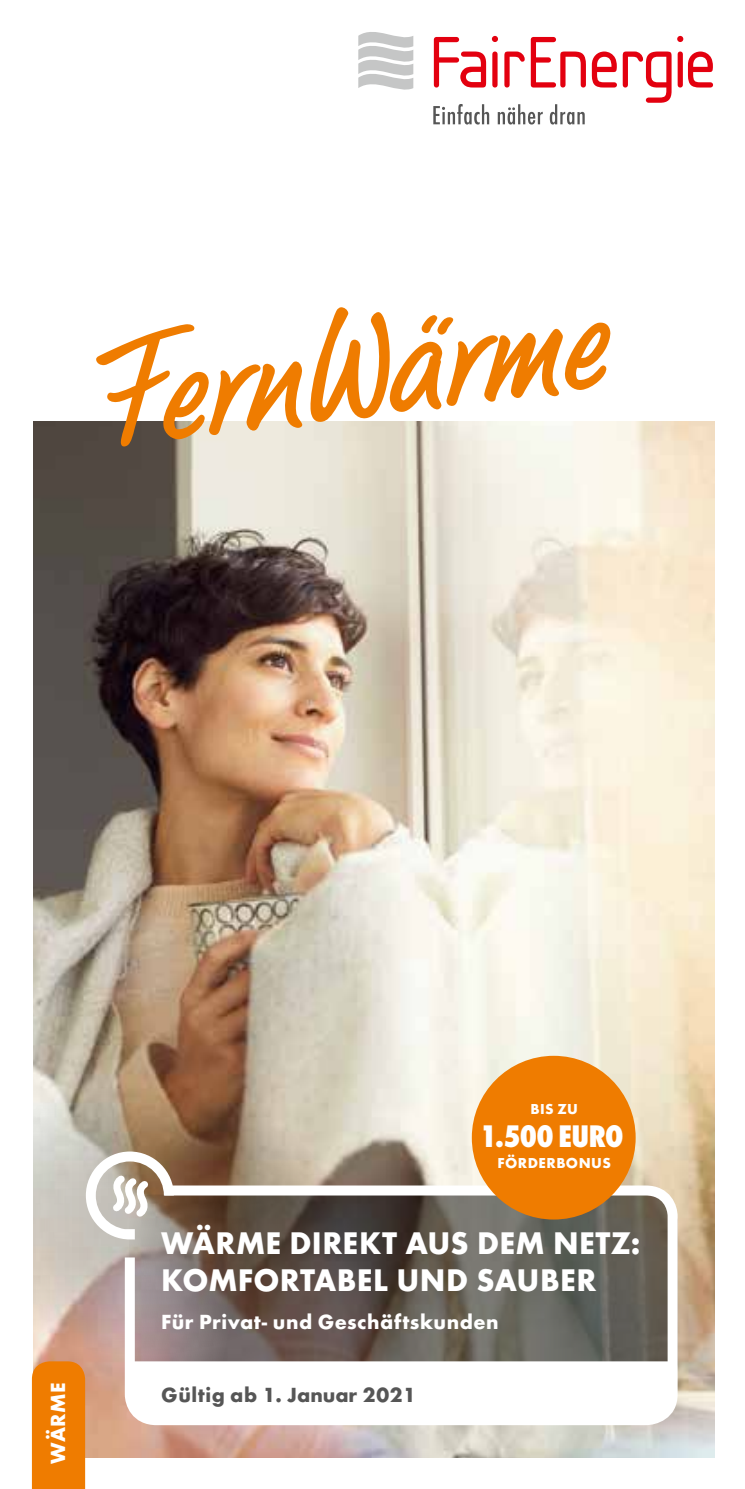
<style>
.page{position:relative;width:745px;height:1489px;background:#fff}
.page>*{position:absolute;margin:0;border:0;box-sizing:border-box;transform-origin:0 0}
.t1{font:152.5px "LP Bambus";color:#ef7c00}
.t2{font:700 32.5px/37.5px "Futura";letter-spacing:.01em;color:#fff}
.t3{font:700 expanded 32.5px "Futura Con";letter-spacing:-.02em;color:#fff}
.t4{font:700 21.25px "Futura";letter-spacing:.02em;color:#fff}
.t5{font:700 21.25px "Futura";letter-spacing:.025em;color:#565656}
.t6{font:700 15px "Futura";letter-spacing:.03em;color:#fff}
</style>
<div class="page">
<img style="left:34px;top:422px;width:680px;height:1034px">
<svg style="left:34px;top:1082px;width:301px;height:273px;background:#b8a592"></svg>
<svg style="left:358px;top:32px;width:55px;height:58px"></svg>
<svg style="left:433px;top:36px;width:279px;height:88px"></svg>
<div style="left:32px;top:1361px;width:53px;height:127px;background:#ef7c00"></div>
<svg style="left:120px;top:1180px;width:562px;height:249px;background:#7c736c"></svg>
<svg style="left:134px;top:1361px;width:536px;height:57px"></svg>
<svg style="left:86px;top:1151px;width:88px;height:88px"></svg>
<div style="left:471px;top:1055px;width:164px;height:164px;background:#ef7c00;border-radius:50%"></div>
<h1 class="t1" style="left:77px;top:307px;width:516px;rotate:-7deg">FernWärme</h1>
<p class="t4" style="left:45px;top:1463px;width:83px;rotate:-90deg">WÄRME</p>
<p class="t6" style="left:530px;top:1099px;width:49px">BIS ZU</p>
<p class="t3" style="left:479px;top:1117px;width:145px">1.500 EURO</p>
<p class="t6" style="left:497px;top:1153px;width:115px">FÖRDERBONUS</p>
<p class="t2" style="left:161px;top:1223px;width:480px">WÄRME DIREKT AUS DEM NETZ:<br>KOMFORTABEL UND SAUBER</p>
<p class="t4" style="left:161px;top:1308px;width:338px">Für Privat- und Geschäftskunden</p>
<p class="t5" style="left:161px;top:1381px;width:256px">Gültig ab 1. Januar 2021</p>
</div>
